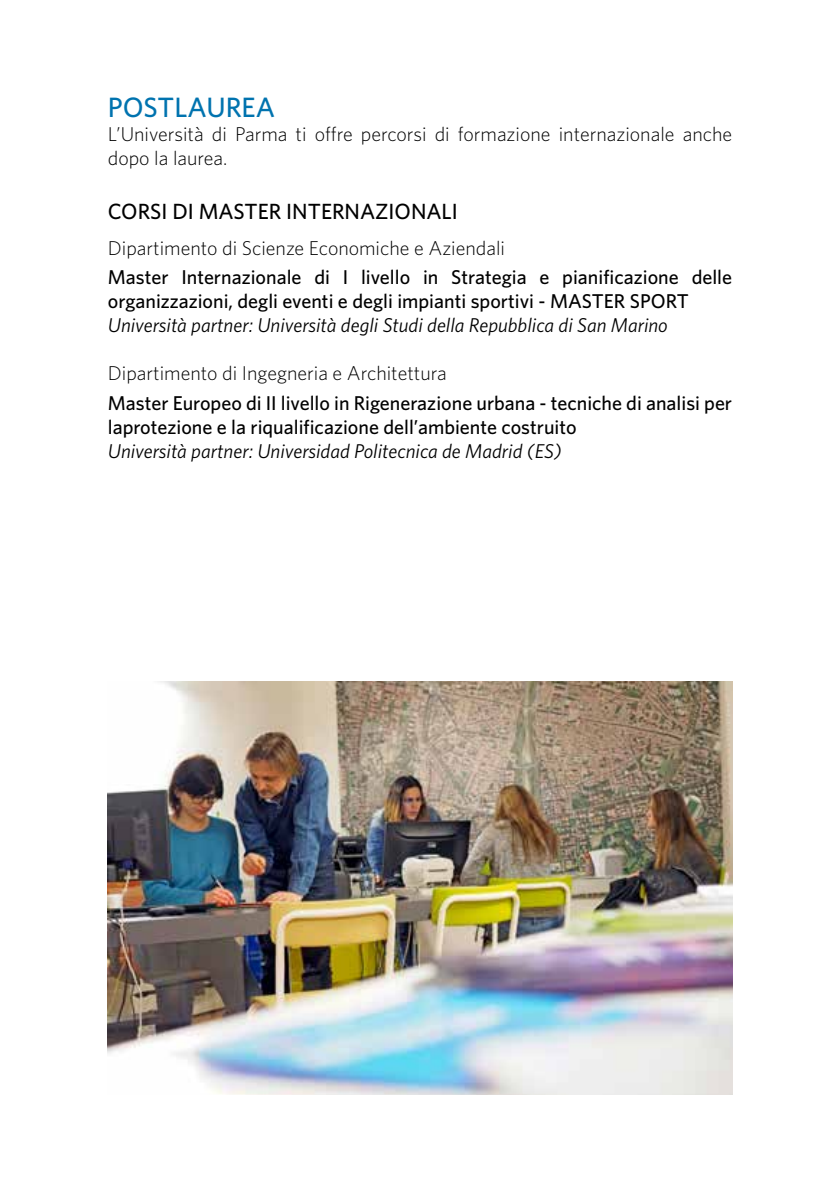
<style>
.page{position:relative;width:840px;height:1191px;background:#fff}
.page>*{position:absolute;margin:0;border:0;box-sizing:border-box;transform-origin:0 0}
.t1{font:500 28px "Whitney";color:#0073af}
.t2{font:500 22px "Whitney";color:#000}
.t3{font:500 20px/24px "Whitney";color:#000}
.t4{font:300 20px/24px "Whitney";color:#000}
.t5{font:italic 20px "Whitney";color:#000}
</style>
<div class="page">
<img style="left:108px;top:681px;width:623px;height:413px">
<h1 class="t1" style="left:108px;top:90px;width:168px">POSTLAUREA</h1>
<p class="t4" style="left:108px;top:121px;width:625px">L’Università di Parma ti offre percorsi di formazione internazionale anche dopo la laurea.</p>
<p class="t2" style="left:108px;top:198px;width:351px">CORSI DI MASTER INTERNAZIONALI</p>
<p class="t4" style="left:108px;top:235px;width:398px">Dipartimento di Scienze Economiche e Aziendali</p>
<p class="t3" style="left:108px;top:265px;width:625px">Master Internazionale di I livello in Strategia e pianificazione delle organizzazioni, degli eventi e degli impianti sportivi - MASTER SPORT</p>
<p class="t5" style="left:108px;top:314px;width:561px">Università partner: Università degli Studi della Repubblica di San Marino</p>
<p class="t4" style="left:108px;top:361px;width:340px">Dipartimento di Ingegneria e Architettura</p>
<p class="t3" style="left:108px;top:390px;width:625px">Master Europeo di II livello in Rigenerazione urbana - tecniche di analisi per laprotezione e la riqualificazione dell’ambiente costruito</p>
<p class="t5" style="left:108px;top:439px;width:455px">Università partner: Universidad Politecnica de Madrid (ES)</p>
</div>
